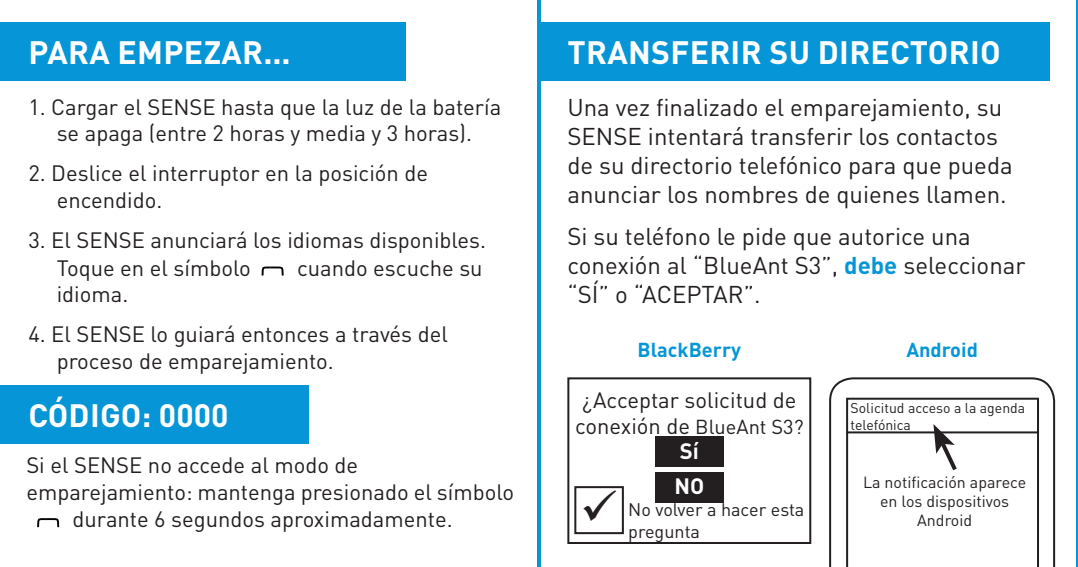
<style>
.page{position:relative;width:1078px;height:567px;background:#fff}
.page>*{position:absolute;margin:0;border:0;box-sizing:border-box;transform-origin:0 0}
.t1{font:700 32px "DINOT";color:#fff}
.t2{font:24px/28.8px "DINOT";color:#231f20}
.t3{font:22px/26.4px "DINOT";color:#231f20}
.t4{font:700 22px "DINOT";color:#fff}
.t5{font:700 20px "DINOT";color:#0696d7}
.t6{font:18px/21.6px "DINOT";color:#231f20}
.t7{font:16px/19.2px "DINOT";color:#231f20;text-align:center}
.t8{font:14px/16.8px "DINOT";color:#231f20}
.s1{font-weight:700;color:#0696d7}
.s2{font-size:20px}
.s3{font-weight:700;color:#fff}
</style>
<div class="page">
<svg style="left:261px;top:266px;width:23px;height:10px"></svg>
<div style="left:0;top:23px;width:405px;height:58px;background:#0696d7"></div>
<hr style="left:537px;top:0;width:4px;height:567px;background:#0696d7">
<div style="left:0;top:385px;width:309px;height:59px;background:#0696d7"></div>
<div style="left:539px;top:23px;width:510px;height:58px;background:#0696d7"></div>
<div style="left:567px;top:377px;width:244px;height:167px;border:2px solid #231f20"></div>
<div style="left:655px;top:436px;width:68px;height:31px;background:#231f20"></div>
<div style="left:655px;top:472px;width:68px;height:30px;background:#231f20"></div>
<div style="left:574px;top:486px;width:49px;height:48px;border:2px solid #231f20"></div>
<svg style="left:829px;top:377px;width:225px;height:190px"></svg>
<svg style="left:845px;top:398px;width:193px;height:169px"></svg>
<hr style="left:845px;top:431px;width:193px;height:2px;background:#231f20">
<svg style="left:933px;top:424px;width:27px;height:51px"></svg>
<hr style="left:1075px;top:0;width:2px;height:567px;background:#0696d7">
<svg style="left:37px;top:518px;width:23px;height:10px"></svg>
<h1 class="t1" style="left:29px;top:31px;width:21px">PARA</h1>
<h1 class="t1" style="left:117px;top:31px;width:22px">EMPE</h1>
<h1 class="t1" style="left:204px;top:31px;width:89px">ZAR...</h1>
<p class="t3" style="left:28px;top:93px;width:474px;text-align:center">1. Cargar el SENSE hasta que la luz de la batería se apaga (entre 2 horas y media y 3 horas).</p>
<p class="t3" style="left:57px;top:159px;width:373px;text-indent:-28px">2. Deslice el interruptor en la posición de encendido.</p>
<p class="t3" style="left:57px;top:226px;width:431px;line-height:27.6px;text-indent:-28px">3. El SENSE anunciará los idiomas disponibles.<br>Toque en el símbolo</p>
<p class="t3" style="left:297px;top:254px;width:187px">cuando escuche su</p>
<p class="t3" style="left:57px;top:280px;width:73px">idioma.</p>
<p class="t3" style="left:57px;top:320px;width:392px;text-indent:-28px">4. El SENSE lo guiará entonces a través del proceso de emparejamiento.</p>
<h1 class="t1" style="left:29px;top:394px;width:59px">CÓDIGO</h1>
<h1 class="t1" style="left:142px;top:394px;width:88px">: 0000</h1>
<p class="t3" style="left:26px;top:451px;width:333px">Si el SENSE no accede al modo de</p>
<p class="t3" style="left:26px;top:478px;width:489px">emparejamiento: mantenga presionado el símbolo</p>
<p class="t3" style="left:73px;top:505px;width:381px">durante 6 segundos aproximadamente.</p>
<h1 class="t1" style="left:567px;top:31px;width:21px">TRANSFERIR</h1>
<h1 class="t1" style="left:769px;top:31px;width:68px">SU DIRECTORIO</h1>
<p class="t2" style="left:567px;top:92px;width:447px">Una vez finalizado el emparejamiento, su SENSE intentará transferir los contactos de su directorio telefónico para que pueda anunciar los nombres de quienes llamen.</p>
<p class="t2" style="left:567px;top:221px;width:459px">Si su teléfono le pide que autorice una conexión al “BlueAnt S3”, <span class="s1">DEBE</span> seleccionar “SÍ” o “ACEPTAR”.</p>
<p class="t5" style="left:637px;top:336px;width:105px">BLACKBERRY</p>
<p class="t5" style="left:906px;top:336px;width:73px">ANDROID</p>
<p class="t3" style="left:575px;top:386px;width:230px;text-align:center">¿Acceptar solicitud de conexión de <span class="s2">BlueAnt S3?<br></span><span class="s3">SÍ</span></p>
<p class="t4" style="left:674px;top:471px;width:31px">NO</p>
<p class="t6" style="left:628px;top:498px;width:177px;text-indent:-48px">✓ No volver a hacer esta pregunta</p>
<p class="t8" style="left:850px;top:399px;width:176px">Solicitud acceso a la agenda telefónica</p>
<p class="t7" style="left:862px;top:472px;width:165px">La notificación aparece en los dispositivos<br>Android</p>
</div>
